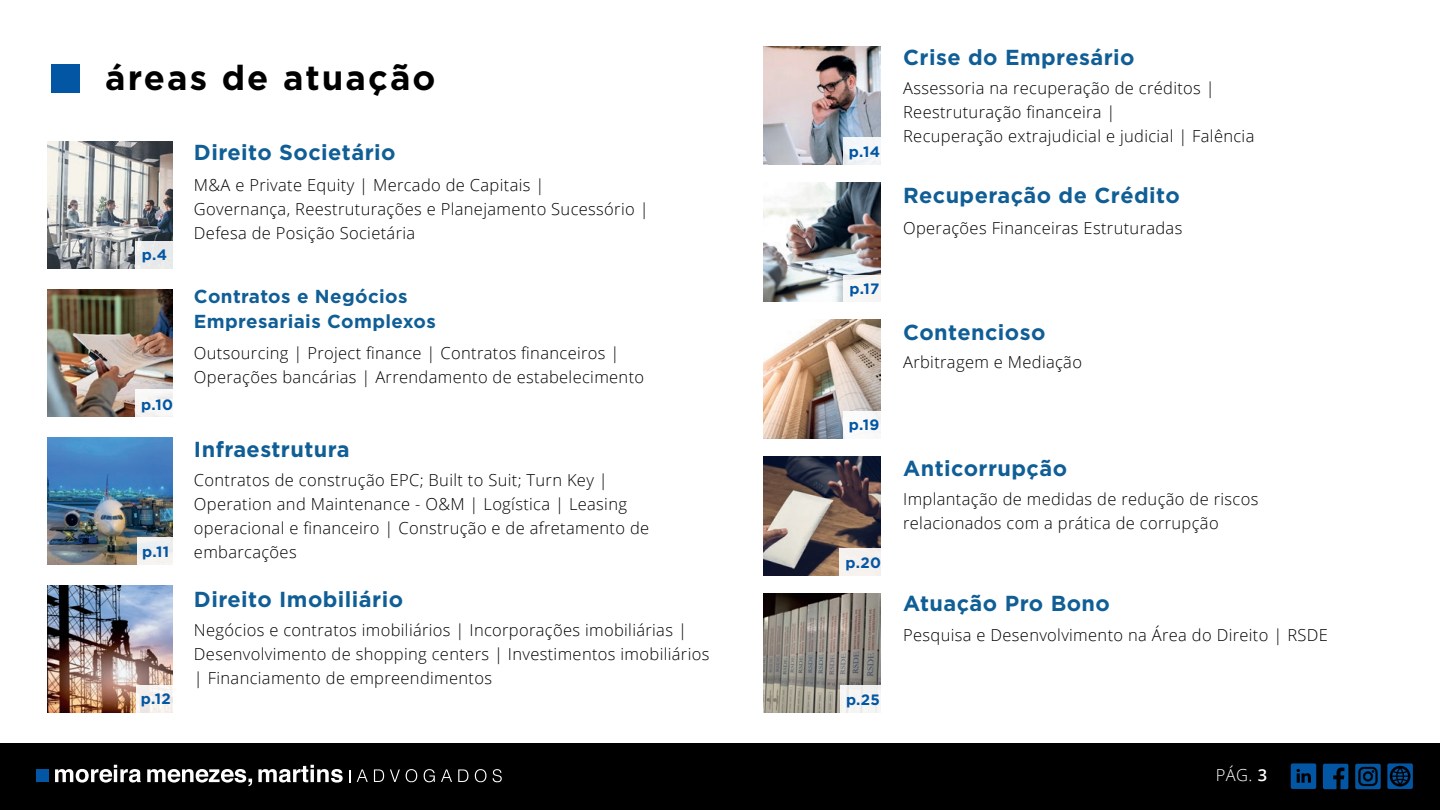
<style>
.page{position:relative;width:1440px;height:810px;background:#fff}
.page>*{position:absolute;margin:0;border:0;box-sizing:border-box;transform-origin:0 0}
.t1{font:700 34.65px "Gotham";letter-spacing:.06em;color:#000001}
.t2{font:700 21.75px "Gotham";letter-spacing:.02em;color:#105e96}
.t3{font:700 18.83px/24.8px "Gotham";letter-spacing:.02em;color:#105e96}
.t4{font:300 16.5px/24px "Open Sans";letter-spacing:.02em;color:#000001}
.t5{font:700 15px "Gotham";letter-spacing:.02em;color:#0356a3}
</style>
<div class="page">
<div style="left:0;top:743px;width:1440px;height:67px;background:#000001"></div>
<div style="left:36px;top:769px;width:13px;height:13px;background:#0356a3"></div>
<svg style="left:55px;top:765px;width:86px;height:18px"></svg>
<svg style="left:147px;top:769px;width:105px;height:17px"></svg>
<svg style="left:258px;top:765px;width:85px;height:18px"></svg>
<svg style="left:357px;top:769px;width:11px;height:13px"></svg>
<svg style="left:374px;top:769px;width:10px;height:13px"></svg>
<svg style="left:390px;top:769px;width:10px;height:13px"></svg>
<svg style="left:406px;top:769px;width:11px;height:13px"></svg>
<svg style="left:424px;top:769px;width:11px;height:13px"></svg>
<svg style="left:441px;top:769px;width:11px;height:13px"></svg>
<svg style="left:458px;top:769px;width:10px;height:13px"></svg>
<svg style="left:475px;top:769px;width:11px;height:13px"></svg>
<svg style="left:493px;top:769px;width:9px;height:13px"></svg>
<svg style="left:349px;top:770px;width:1px;height:12px"></svg>
<svg style="left:1323px;top:764px;width:25px;height:25px"></svg>
<svg style="left:1291px;top:763px;width:25px;height:26px"></svg>
<svg style="left:1387px;top:763px;width:26px;height:26px"></svg>
<div style="left:1355px;top:764px;width:26px;height:25px;background:#03569f;border-radius:2px"></div>
<svg style="left:1358px;top:767px;width:20px;height:19px"></svg>
<div style="left:52px;top:64px;width:28px;height:29px;background:#0356a3"></div>
<img style="left:47px;top:586px;width:125px;height:126px">
<img style="left:47px;top:437px;width:125px;height:127px">
<img style="left:47px;top:289px;width:125px;height:127px">
<img style="left:47px;top:141px;width:125px;height:127px">
<img style="left:763px;top:457px;width:117px;height:119px">
<img style="left:763px;top:320px;width:117px;height:119px">
<img style="left:763px;top:183px;width:117px;height:119px">
<img style="left:763px;top:46px;width:117px;height:119px">
<img style="left:763px;top:594px;width:117px;height:119px">
<div style="left:136px;top:242px;width:37px;height:27px;background:#e8e9ea"></div>
<div style="left:136px;top:390px;width:37px;height:27px;background:#f7f6f5"></div>
<div style="left:137px;top:538px;width:37px;height:27px;background:#f1f0f0"></div>
<div style="left:136px;top:686px;width:38px;height:27px;background:#f5f0ed"></div>
<div style="left:844px;top:138px;width:37px;height:27px;background:#f4f6f9"></div>
<div style="left:844px;top:275px;width:37px;height:28px;background:#f7f6f5"></div>
<div style="left:844px;top:411px;width:37px;height:27px;background:#fff"></div>
<div style="left:839px;top:549px;width:42px;height:27px;background:#f5f1ee"></div>
<div style="left:840px;top:686px;width:40px;height:27px;background:#f5f5f4"></div>
<h1 class="t1" style="left:105px;top:57px;width:332px">áreas de atuação</h1>
<h2 class="t2" style="left:194px;top:140px;width:203px">Direito Societário</h2>
<p class="t5" style="left:142px;top:246px;width:27px">p.4</p>
<p class="t5" style="left:141px;top:396px;width:33px">p.10</p>
<p class="t5" style="left:142px;top:543px;width:29px">p.11</p>
<p class="t5" style="left:141px;top:690px;width:32px">p.12</p>
<p class="t4" style="left:194px;top:173px;width:456px">M&amp;A e Private Equity | Mercado de Capitais |<br>Governança, Reestruturações e Planejamento Sucessório |<br>Defesa de Posição Societária</p>
<p class="t3" style="left:194px;top:284px;width:243px">Contratos e Negócios<br>Empresariais Complexos</p>
<p class="t4" style="left:194px;top:341px;width:452px">Outsourcing | Project finance | Contratos financeiros |<br>Operações bancárias | Arrendamento de estabelecimento</p>
<h2 class="t2" style="left:194px;top:437px;width:157px">Infraestrutura</h2>
<p class="t4" style="left:194px;top:468px;width:457px">Contratos de construção EPC; Built to Suit; Turn Key | Operation and Maintenance - O&amp;M | Logística | Leasing operacional e financeiro | Construção e de afretamento de embarcações</p>
<h2 class="t2" style="left:194px;top:587px;width:211px">Direito Imobiliário</h2>
<p class="t4" style="left:194px;top:617px;width:517px">Negócios e contratos imobiliários | Incorporações imobiliárias |<br>Desenvolvimento de shopping centers | Investimentos imobiliários | Financiamento de empreendimentos</p>
<p class="t5" style="left:849px;top:143px;width:33px">p.14</p>
<p class="t5" style="left:849px;top:280px;width:32px">p.17</p>
<p class="t5" style="left:849px;top:416px;width:32px">p.19</p>
<p class="t5" style="left:846px;top:554px;width:37px">p.20</p>
<p class="t5" style="left:846px;top:691px;width:35px">p.25</p>
<h2 class="t2" style="left:903px;top:45px;width:233px">Crise do Empresário</h2>
<p class="t4" style="left:903px;top:76px;width:353px">Assessoria na recuperação de créditos |<br>Reestruturação financeira |<br>Recuperação extrajudicial e judicial | Falência</p>
<h2 class="t2" style="left:903px;top:183px;width:278px">Recuperação de Crédito</h2>
<p class="t4" style="left:903px;top:216px;width:281px">Operações Financeiras Estruturadas</p>
<h2 class="t2" style="left:903px;top:320px;width:144px">Contencioso</h2>
<p class="t4" style="left:903px;top:350px;width:180px">Arbitragem e Mediação</p>
<h2 class="t2" style="left:903px;top:456px;width:165px">Anticorrupção</h2>
<p class="t4" style="left:903px;top:486px;width:357px">Implantação de medidas de redução de riscos relacionados com a prática de corrupção</p>
<h2 class="t2" style="left:903px;top:591px;width:208px">Atuação Pro Bono</h2>
<p class="t4" style="left:903px;top:622px;width:426px">Pesquisa e Desenvolvimento na Área do Direito | RSDE</p>
</div>
